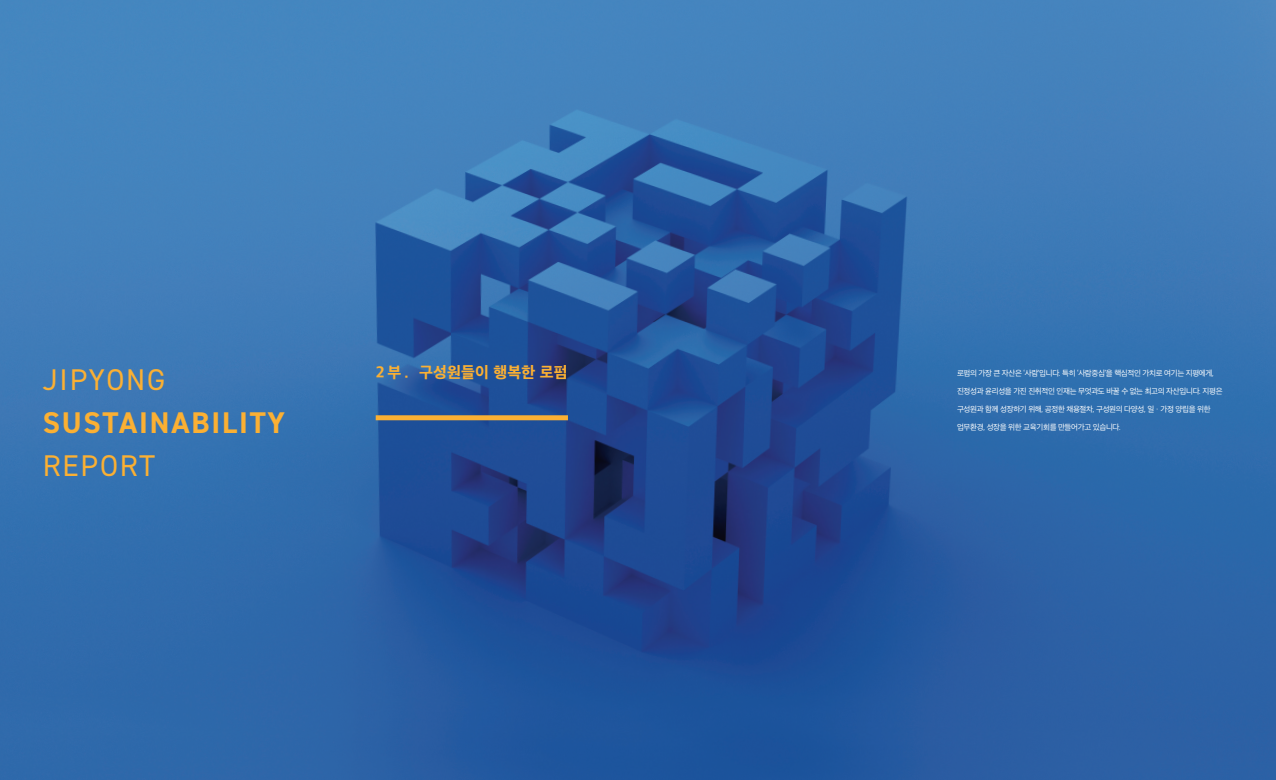
<style>
.page{position:relative;width:1276px;height:780px;background:#fff}
.page>*{position:absolute;margin:0;border:0;box-sizing:border-box;transform-origin:0 0}
.t1{font:700 30px "DIN2014";letter-spacing:.06em;color:#fbb033}
.t2{font:30px "DIN2014";letter-spacing:.06em;color:#fbb033}
.t3{font:800 16px "Apple SD Gothic Neo";letter-spacing:.01em;color:#fbb033}
.t4{font:8px "Apple SD Gothic Neo";letter-spacing:-.04em;color:#fff}
</style>
<div class="page">
<img style="left:0;top:0;width:1276px;height:780px">
<div style="left:376px;top:415px;width:192px;height:5px;background:#fbb033"></div>
<h1 class="t2" style="left:43px;top:361px;width:124px">JIPYONG</h1>
<h1 class="t1" style="left:43px;top:403px;width:244px">SUSTAINABILITY</h1>
<h1 class="t2" style="left:43px;top:447px;width:114px">REPORT</h1>
<h2 class="t3" style="left:376px;top:363px;width:194px">2 부 . 구성원들이 행복한 로펌</h2>
<p class="t4" style="left:957px;top:368px;width:258px">로펌의 가장 큰 자산은 ‘사람’입니다. 특히 ‘사람중심’을 핵심적인 가치로 여기는 지평에게,</p>
<p class="t4" style="left:957px;top:386px;width:267px">진정성과 윤리성을 가진 진취적인 인재는 무엇과도 바꿀 수 없는 최고의 자산입니다. 지평은</p>
<p class="t4" style="left:957px;top:404px;width:255px">구성원과 함께 성장하기 위해, 공정한 채용절차, 구성원의 다양성, 일ㆍ가정 양립을 위한</p>
<p class="t4" style="left:957px;top:422px;width:166px">업무환경, 성장을 위한 교육기회를 만들어가고 있습니다.</p>
</div>
